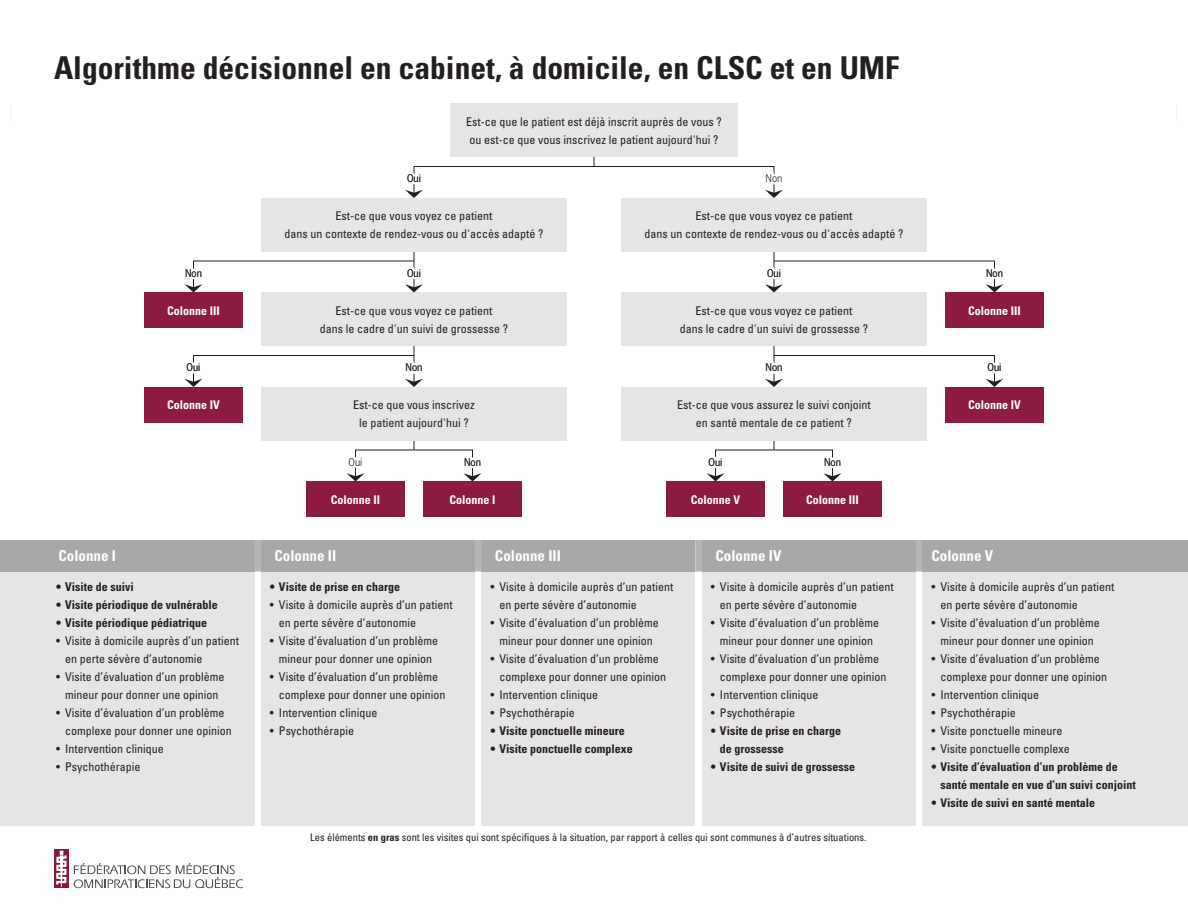
<style>
.page{position:relative;width:1188px;height:918px;background:#fff}
.page>*{position:absolute;margin:0;border:0;box-sizing:border-box;transform-origin:0 0}
.t1{font:700 condensed 31.5px "Univers";color:#231f20}
.t2{font:700 condensed 15px "Univers";color:#fff}
.t3{font:condensed 12px/18px "Univers";color:#231f20;text-align:center}
.t4{font:700 condensed 12px/18px "Univers";color:#231f20}
.t5{font:700 condensed 12px "Univers";color:#fff}
.t6{font:condensed 10.5px "Univers";color:#231f20}
.t7{font:10.5px "Benton Sans Cond";color:#231f20}
.s1{font-weight:700}
</style>
<div class="page">
<div style="left:0;top:540px;width:254px;height:286px;background:#e6e4e4"></div>
<div style="left:482px;top:540px;width:213px;height:286px;background:#e6e4e4"></div>
<div style="left:702px;top:540px;width:214px;height:286px;background:#e6e4e4"></div>
<div style="left:261px;top:540px;width:214px;height:286px;background:#e6e4e4"></div>
<div style="left:922px;top:540px;width:266px;height:286px;background:#e6e4e4"></div>
<svg style="left:254px;top:540px;width:668px;height:32px"></svg>
<div style="left:0;top:540px;width:254px;height:32px;background:#a9a7a8"></div>
<div style="left:482px;top:540px;width:213px;height:32px;background:#a9a7a8"></div>
<div style="left:702px;top:540px;width:214px;height:32px;background:#a9a7a8"></div>
<div style="left:261px;top:540px;width:214px;height:32px;background:#a9a7a8"></div>
<div style="left:922px;top:540px;width:266px;height:32px;background:#a9a7a8"></div>
<svg style="left:11px;top:104px;width:1px;height:17px"></svg>
<svg style="left:1176px;top:104px;width:1px;height:17px"></svg>
<div style="left:414px;top:166px;width:360px;height:28px;border:1px solid #231f20"></div>
<div style="left:261px;top:198px;width:306px;height:54px;background:#e6e4e4"></div>
<div style="left:621px;top:198px;width:306px;height:54px;background:#e6e4e4"></div>
<div style="left:261px;top:292px;width:306px;height:54px;background:#e6e4e4"></div>
<div style="left:144px;top:292px;width:99px;height:36px;background:#8b1b40"></div>
<div style="left:945px;top:292px;width:99px;height:36px;background:#8b1b40"></div>
<div style="left:144px;top:387px;width:99px;height:36px;background:#8b1b40"></div>
<div style="left:945px;top:387px;width:99px;height:36px;background:#8b1b40"></div>
<div style="left:306px;top:482px;width:99px;height:36px;background:#8b1b40"></div>
<div style="left:666px;top:482px;width:99px;height:36px;background:#8b1b40"></div>
<div style="left:423px;top:482px;width:99px;height:36px;background:#8b1b40"></div>
<div style="left:783px;top:482px;width:99px;height:36px;background:#8b1b40"></div>
<div style="left:621px;top:292px;width:306px;height:54px;background:#e6e4e4"></div>
<div style="left:261px;top:387px;width:306px;height:54px;background:#e6e4e4"></div>
<div style="left:621px;top:387px;width:306px;height:54px;background:#e6e4e4"></div>
<div style="left:450px;top:104px;width:288px;height:54px;background:#e6e4e4"></div>
<svg style="left:346px;top:453px;width:18px;height:28px"></svg>
<svg style="left:460px;top:449px;width:25px;height:33px"></svg>
<svg style="left:184px;top:346px;width:239px;height:41px"></svg>
<svg style="left:184px;top:252px;width:239px;height:41px"></svg>
<svg style="left:405px;top:170px;width:18px;height:28px"></svg>
<svg style="left:706px;top:453px;width:18px;height:28px"></svg>
<svg style="left:820px;top:449px;width:25px;height:33px"></svg>
<svg style="left:765px;top:346px;width:238px;height:41px"></svg>
<svg style="left:765px;top:252px;width:239px;height:41px"></svg>
<svg style="left:761px;top:166px;width:22px;height:32px"></svg>
<div style="left:54px;top:850px;width:14px;height:38px;background:#851843"></div>
<svg style="left:56px;top:851px;width:11px;height:36px"></svg>
<svg style="left:74px;top:863px;width:169px;height:25px"></svg>
<h1 class="t1" style="left:54px;top:49px;width:847px">Algorithme décisionnel en cabinet, à domicile, en CLSC et en UMF</h1>
<p class="t3" style="left:466px;top:112px;width:257px;text-align:left">Est-ce que le patient est déjà inscrit auprès de vous ? ou est-ce que vous inscrivez le patient aujourd'hui ?</p>
<p class="t7" style="left:407px;top:172px;width:15px">Oui</p>
<p class="t7" style="left:766px;top:172px;width:18px">Non</p>
<p class="t3" style="left:285px;top:207px;width:260px">Est-ce que vous voyez ce patient<br>dans un contexte de rendez-vous ou d'accès adapté ?</p>
<p class="t3" style="left:645px;top:207px;width:260px">Est-ce que vous voyez ce patient<br>dans un contexte de rendez-vous ou d'accès adapté ?</p>
<p class="t7" style="left:185px;top:267px;width:18px">Non</p>
<p class="t7" style="left:407px;top:267px;width:15px">Oui</p>
<p class="t7" style="left:767px;top:267px;width:15px">Oui</p>
<p class="t7" style="left:986px;top:267px;width:18px">Non</p>
<p class="t5" style="left:167px;top:303px;width:54px">Colonne III</p>
<p class="t5" style="left:968px;top:303px;width:54px">Colonne III</p>
<p class="t3" style="left:320px;top:301px;width:190px">Est-ce que vous voyez ce patient<br>dans le cadre d'un suivi de grossesse ?</p>
<p class="t3" style="left:680px;top:301px;width:190px">Est-ce que vous voyez ce patient<br>dans le cadre d'un suivi de grossesse ?</p>
<p class="t7" style="left:187px;top:361px;width:15px">Oui</p>
<p class="t7" style="left:406px;top:361px;width:18px">Non</p>
<p class="t7" style="left:766px;top:361px;width:18px">Non</p>
<p class="t7" style="left:988px;top:361px;width:15px">Oui</p>
<p class="t5" style="left:167px;top:398px;width:54px">Colonne IV</p>
<p class="t5" style="left:968px;top:398px;width:54px">Colonne IV</p>
<p class="t3" style="left:353px;top:396px;width:123px">Est-ce que vous inscrivez le patient aujourd'hui ?</p>
<p class="t3" style="left:677px;top:396px;width:195px">Est-ce que vous assurez le suivi conjoint en santé mentale de ce patient ?</p>
<p class="t7" style="left:349px;top:456px;width:15px">Oui</p>
<p class="t7" style="left:464px;top:456px;width:18px">Non</p>
<p class="t7" style="left:709px;top:456px;width:15px">Oui</p>
<p class="t7" style="left:824px;top:456px;width:18px">Non</p>
<p class="t2" style="left:58px;top:547px;width:59px">Colonne I</p>
<p class="t4" style="left:56px;top:578px;width:79px">• Visite de suivi</p>
<p class="t4" style="left:56px;top:596px;width:163px">• Visite périodique de vulnérable</p>
<p class="t4" style="left:56px;top:614px;width:153px">• Visite périodique pédiatrique</p>
<p class="t3" style="left:65px;top:631px;width:175px;text-align:left;text-indent:-9px">• Visite à domicile auprès d’un patient en perte sévère d’autonomie</p>
<p class="t3" style="left:56px;top:667px;width:170px">• Visite d’évaluation d’un problème mineur pour donner une opinion</p>
<p class="t3" style="left:65px;top:703px;width:168px;text-align:left;text-indent:-9px">• Visite d’évaluation d’un problème complexe pour donner une opinion</p>
<p class="t3" style="left:56px;top:739px;width:109px">• Intervention clinique</p>
<p class="t3" style="left:56px;top:757px;width:86px">• Psychothérapie</p>
<p class="t5" style="left:331px;top:492px;width:51px">Colonne II</p>
<p class="t5" style="left:449px;top:492px;width:48px">Colonne I</p>
<p class="t5" style="left:691px;top:492px;width:51px">Colonne V</p>
<p class="t5" style="left:806px;top:492px;width:54px">Colonne III</p>
<p class="t2" style="left:274px;top:547px;width:63px">Colonne II</p>
<p class="t4" style="left:270px;top:578px;width:132px">• Visite de prise en charge</p>
<p class="t3" style="left:279px;top:595px;width:175px;text-align:left;text-indent:-9px">• Visite à domicile auprès d’un patient en perte sévère d’autonomie</p>
<p class="t3" style="left:270px;top:631px;width:170px">• Visite d’évaluation d’un problème mineur pour donner une opinion</p>
<p class="t3" style="left:279px;top:667px;width:168px;text-align:left;text-indent:-9px">• Visite d’évaluation d’un problème complexe pour donner une opinion</p>
<p class="t3" style="left:270px;top:703px;width:109px">• Intervention clinique</p>
<p class="t3" style="left:270px;top:721px;width:86px">• Psychothérapie</p>
<p class="t2" style="left:495px;top:547px;width:67px">Colonne III</p>
<p class="t3" style="left:499px;top:577px;width:175px;text-align:left;text-indent:-9px">• Visite à domicile auprès d’un patient en perte sévère d’autonomie</p>
<p class="t3" style="left:490px;top:613px;width:170px">• Visite d’évaluation d’un problème mineur pour donner une opinion</p>
<p class="t3" style="left:499px;top:649px;width:168px;text-align:left;text-indent:-9px">• Visite d’évaluation d’un problème complexe pour donner une opinion</p>
<p class="t3" style="left:490px;top:685px;width:109px">• Intervention clinique</p>
<p class="t3" style="left:490px;top:703px;width:86px">• Psychothérapie</p>
<p class="t4" style="left:490px;top:722px;width:136px">• Visite ponctuelle mineure</p>
<p class="t4" style="left:490px;top:740px;width:144px">• Visite ponctuelle complexe</p>
<p class="t2" style="left:715px;top:547px;width:67px">Colonne IV</p>
<p class="t3" style="left:720px;top:577px;width:175px;text-align:left;text-indent:-9px">• Visite à domicile auprès d’un patient en perte sévère d’autonomie</p>
<p class="t3" style="left:711px;top:613px;width:170px">• Visite d’évaluation d’un problème mineur pour donner une opinion</p>
<p class="t3" style="left:720px;top:649px;width:168px;text-align:left;text-indent:-9px">• Visite d’évaluation d’un problème complexe pour donner une opinion</p>
<p class="t3" style="left:711px;top:685px;width:109px">• Intervention clinique</p>
<p class="t3" style="left:711px;top:703px;width:86px">• Psychothérapie</p>
<p class="t4" style="left:720px;top:722px;width:123px;text-indent:-9px">• Visite de prise en charge de grossesse</p>
<p class="t4" style="left:711px;top:758px;width:146px">• Visite de suivi de grossesse</p>
<p class="t6" style="left:310px;top:830px;width:558px">Les éléments <span class="s1">en gras</span> sont les visites qui sont spécifiques à la situation, par rapport à celles qui sont communes à d’autres situations.</p>
<p class="t2" style="left:931px;top:547px;width:63px">Colonne V</p>
<p class="t3" style="left:940px;top:577px;width:175px;text-align:left;text-indent:-9px">• Visite à domicile auprès d’un patient en perte sévère d’autonomie</p>
<p class="t3" style="left:931px;top:613px;width:170px">• Visite d’évaluation d’un problème mineur pour donner une opinion</p>
<p class="t3" style="left:940px;top:649px;width:168px;text-align:left;text-indent:-9px">• Visite d’évaluation d’un problème complexe pour donner une opinion</p>
<p class="t3" style="left:931px;top:685px;width:109px">• Intervention clinique</p>
<p class="t3" style="left:931px;top:703px;width:86px">• Psychothérapie</p>
<p class="t3" style="left:931px;top:721px;width:132px">• Visite ponctuelle mineure</p>
<p class="t3" style="left:931px;top:739px;width:140px">• Visite ponctuelle complexe</p>
<p class="t4" style="left:940px;top:758px;width:197px;text-indent:-9px">• Visite d’évaluation d’un problème de santé mentale en vue d’un suivi conjoint</p>
<p class="t4" style="left:931px;top:794px;width:165px">• Visite de suivi en santé mentale</p>
</div>
